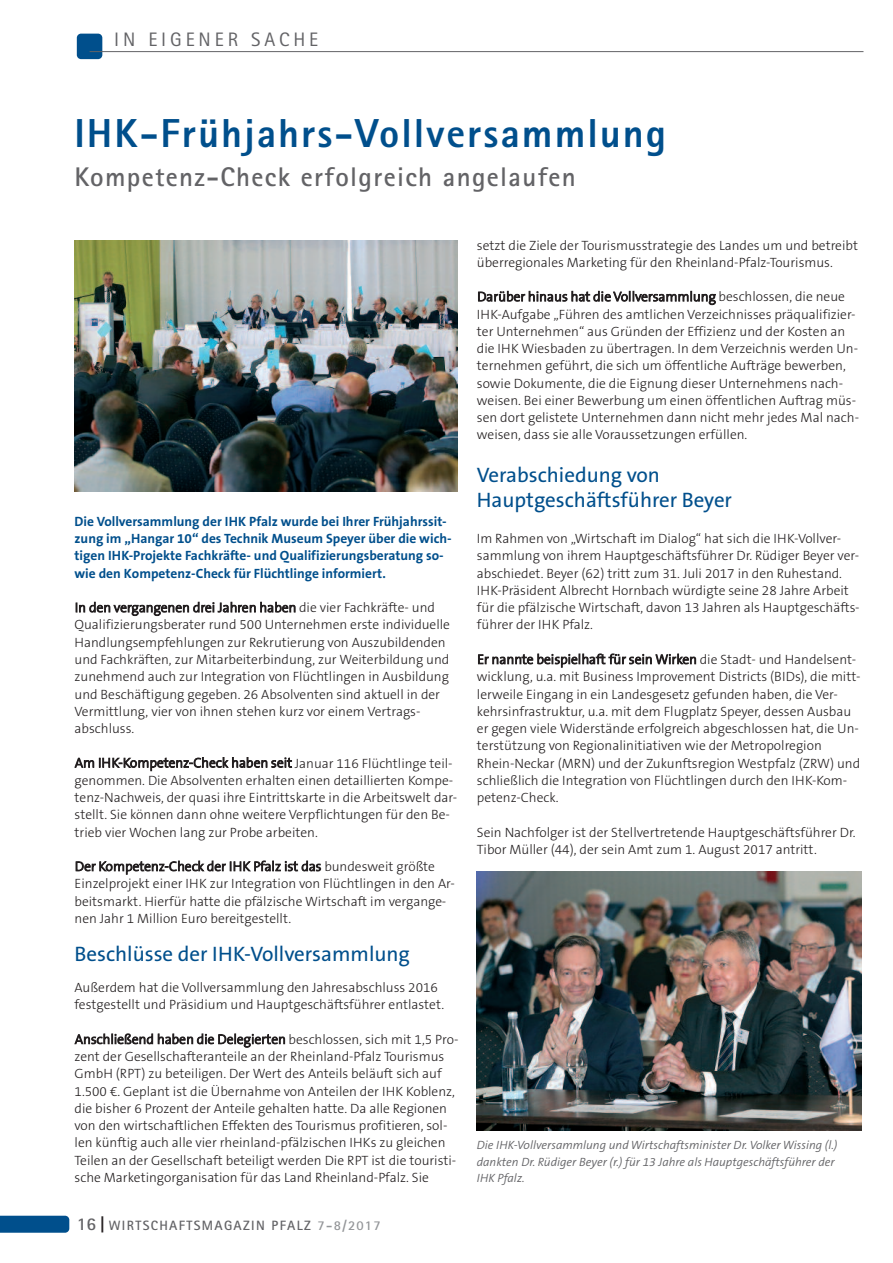
<style>
.page{position:relative;width:893px;height:1263px;background:#fff}
.page>*{position:absolute;margin:0;border:0;box-sizing:border-box;transform-origin:0 0}
.t1{font:800 40.5px "Rotis Sans Serif";letter-spacing:.05em;color:#004f8c}
.t2{font:700 27px "Rotis Sans Serif";letter-spacing:.05em;color:#636366}
.t3{font:21px/25.2px "The Sans B5 Plain";color:#004f8c}
.t4{font:19.5px "Rotis Sans Serif";letter-spacing:.2em;color:#636366}
.t5{font:300 13.5px/17.2px "The Sans B3";color:#231f20}
.t6{font:700 13.5px/17.2px "The Sans B7";color:#004f8c}
.t7{font:700 13.5px "Rotis Sans Serif";letter-spacing:.1em;color:#636366}
.t8{font:italic 300 12px/16.5px "The Sans B4";color:#636366}
.s1{font-size:18px}
.s2{font-size:18px;color:#231f20}
.s3{color:#939598}
</style>
<div class="page">
<svg style="left:0;top:1216px;width:69px;height:17px"></svg>
<div style="left:77px;top:34px;width:25px;height:25px;background:#004f8c;border-radius:4px"></div>
<hr style="left:90px;top:51px;width:773px;height:1px;background:#636366">
<img style="left:74px;top:241px;width:383px;height:250px">
<img style="left:477px;top:871px;width:384px;height:259px">
<p class="t4" style="left:114px;top:32px;width:205px">IN EIGENER SACHE</p>
<p class="t1" style="left:74px;top:119px;width:593px">IHK-Frühjahrs-Vollversammlung</p>
<p class="t2" style="left:74px;top:168px;width:503px">Kompetenz-Check erfolgreich angelaufen</p>
<p class="t6" style="left:75px;top:513px;width:379px">Die Vollversammlung der IHK Pfalz wurde bei Ihrer Frühjahrssit&shy;zung im „Hangar 10“ des Technik Museum Speyer über die wich&shy;tigen IHK-Projekte Fachkräfte- und Qualifizierungsberatung so&shy;wie den Kompetenz-Check für Flüchtlinge informiert.</p>
<p class="t5" style="left:75px;top:599px;width:377px">In den vergangenen drei Jahren haben die vier Fachkräfte- und Qualifizierungsberater rund 500 Unternehmen erste individuelle Handlungsempfehlungen zur Rekrutierung von Auszubildenden und Fachkräften, zur Mitarbeiterbindung, zur Weiterbildung und zunehmend auch zur Integration von Flüchtlingen in Ausbildung und Beschäftigung gegeben. 26 Absolventen sind aktuell in der Vermittlung, vier von ihnen stehen kurz vor einem Vertrags&shy;abschluss.</p>
<p class="t5" style="left:75px;top:755px;width:384px">Am IHK-Kompetenz-Check haben seit Januar 116 Flüchtlinge teil&shy;genommen. Die Absolventen erhalten einen detaillierten Kompe&shy;tenz-Nachweis, der quasi ihre Eintrittskarte in die Arbeitswelt dar&shy;stellt. Sie können dann ohne weitere Verpflichtungen für den Be&shy;trieb vier Wochen lang zur Probe arbeiten.</p>
<p class="t5" style="left:75px;top:858px;width:382px">Der Kompetenz-Check der IHK Pfalz ist das bundesweit größte Einzelprojekt einer IHK zur Integration von Flüchtlingen in den Ar&shy;beitsmarkt. Hierfür hatte die pfälzische Wirtschaft im vergange&shy;nen Jahr 1 Million Euro bereitgestellt.</p>
<p class="t3" style="left:75px;top:941px;width:337px">Beschlüsse der IHK-Vollversammlung</p>
<p class="t5" style="left:75px;top:979px;width:371px">Außerdem hat die Vollversammlung den Jahresabschluss 2016 festgestellt und Präsidium und Hauptgeschäftsführer entlastet.</p>
<p class="t5" style="left:75px;top:1031px;width:385px">Anschließend haben die Delegierten beschlossen, sich mit 1,5 Pro&shy;zent der Gesellschafteranteile an der Rheinland-Pfalz Tourismus GmbH (RPT) zu beteiligen. Der Wert des Anteils beläuft sich auf 1.500 €. Geplant ist die Übernahme von Anteilen der IHK Koblenz, die bisher 6 Prozent der Anteile gehalten hatte. Da alle Regionen von den wirtschaftlichen Effekten des Tourismus profitieren, sol&shy;len künftig auch alle vier rheinland-pfälzischen IHKs zu gleichen Teilen an der Gesellschaft beteiligt werden Die RPT ist die touristi&shy;sche Marketingorganisation für das Land Rheinland-Pfalz. Sie</p>
<p class="t7" style="left:77px;top:1221px;width:305px"><span class="s1">16</span> <span class="s2">|</span> WIRTSCHAFTSMAGAZIN PFALZ <span class="s3">7-8/2017</span></p>
<p class="t5" style="left:477px;top:237px;width:383px">setzt die Ziele der Tourismusstrategie des Landes um und betreibt überregionales Marketing für den Rheinland-Pfalz-Tourismus.</p>
<p class="t5" style="left:477px;top:288px;width:384px">Darüber hinaus hat die Vollversammlung beschlossen, die neue IHK-Aufgabe „Führen des amtlichen Verzeichnisses präqualifizier&shy;ter Unternehmen“ aus Gründen der Effizienz und der Kosten an die IHK Wiesbaden zu übertragen. In dem Verzeichnis werden Un&shy;ternehmen geführt, die sich um öffentliche Aufträge bewerben, sowie Dokumente, die die Eignung dieser Unternehmens nach&shy;weisen. Bei einer Bewerbung um einen öffentlichen Auftrag müs&shy;sen dort gelistete Unternehmen dann nicht mehr jedes Mal nach&shy;weisen, dass sie alle Voraussetzungen erfüllen.</p>
<p class="t3" style="left:477px;top:462px;width:257px">Verabschiedung von<br>Hauptgeschäftsführer Beyer</p>
<p class="t5" style="left:477px;top:530px;width:384px">Im Rahmen von „Wirtschaft im Dialog“ hat sich die IHK-Vollver&shy;sammlung von ihrem Hauptgeschäftsführer Dr. Rüdiger Beyer ver&shy;abschiedet. Beyer (62) tritt zum 31. Juli 2017 in den Ruhestand.<br>IHK-Präsident Albrecht Hornbach würdigte seine 28 Jahre Arbeit für die pfälzische Wirtschaft, davon 13 Jahren als Hauptgeschäfts&shy;führer der IHK Pfalz.</p>
<p class="t5" style="left:477px;top:651px;width:385px">Er nannte beispielhaft für sein Wirken die Stadt- und Handelsent&shy;wicklung, u.a. mit Business Improvement Districts (BIDs), die mitt&shy;lerweile Eingang in ein Landesgesetz gefunden haben, die Ver&shy;kehrsinfrastruktur, u.a. mit dem Flugplatz Speyer, dessen Ausbau er gegen viele Widerstände erfolgreich abgeschlossen hat, die Un&shy;terstützung von Regionalinitiativen wie der Metropolregion Rhein-Neckar (MRN) und der Zukunftsregion Westpfalz (ZRW) und schließlich die Integration von Flüchtlingen durch den IHK-Kom&shy;petenz-Check.</p>
<p class="t5" style="left:477px;top:824px;width:380px">Sein Nachfolger ist der Stellvertretende Hauptgeschäftsführer Dr.<br>Tibor Müller (44), der sein Amt zum 1. August 2017 antritt.</p>
<p class="t8" style="left:477px;top:1137px;width:362px">Die IHK-Vollversammlung und Wirtschaftsminister Dr. Volker Wissing (l.) dankten Dr. Rüdiger Beyer (r.) für 13 Jahre als Hauptgeschäftsführer der<br>IHK Pfalz.</p>
</div>
